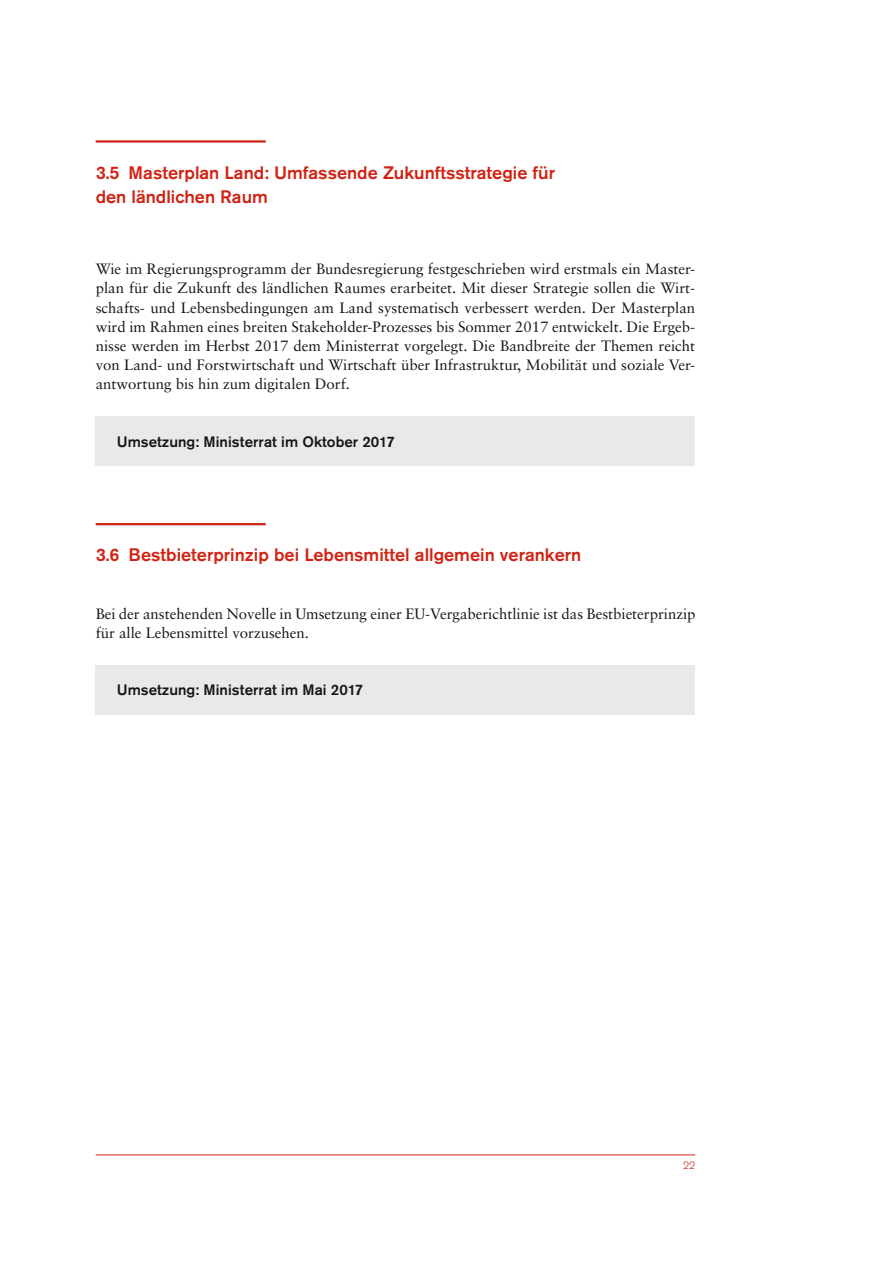
<style>
.page{position:relative;width:893px;height:1263px;background:#fff}
.page>*{position:absolute;margin:0;border:0;box-sizing:border-box;transform-origin:0 0}
.t1{font:500 18px/24px "Akzidenz Grotesk Pro";color:#d12314}
.t2{font:15px/19.2px "Sabon LT Pro";color:#151616;text-align:justify}
.t3{font:500 15px "Akzidenz Grotesk Pro";color:#151616}
.t4{font:300 10.5px "Akzidenz Grotesk Pro";color:#d12314}
</style>
<div class="page">
<hr style="left:96px;top:1154px;width:599px;height:1px;background:#d12314">
<hr style="left:96px;top:140px;width:170px;height:3px;background:#d12314">
<div style="left:96px;top:416px;width:599px;height:50px;background:#e9e9e9"></div>
<hr style="left:96px;top:523px;width:170px;height:2px;background:#d12314">
<div style="left:96px;top:665px;width:599px;height:49px;background:#e9e9e9"></div>
<p class="t1" style="left:96px;top:160px;width:461px">3.5 Masterplan Land: Umfassende Zukunftsstrategie für den ländlichen Raum</p>
<p class="t2" style="left:96px;top:259px;width:601px">Wie im Regierungsprogramm der Bundesregierung festgeschrieben wird erstmals ein Master&shy;plan für die Zukunft des ländlichen Raumes erarbeitet. Mit dieser Strategie sollen die Wirt&shy;schafts- und Lebensbedingungen am Land systematisch verbessert werden. Der Masterplan wird im Rahmen eines breiten Stakeholder-Prozesses bis Sommer 2017 entwickelt. Die Ergeb&shy;nisse werden im Herbst 2017 dem Ministerrat vorgelegt. Die Bandbreite der Themen reicht von Land- und Forstwirtschaft und Wirtschaft über Infrastruktur, Mobilität und soziale Ver&shy;antwortung bis hin zum digitalen Dorf.</p>
<p class="t3" style="left:117px;top:432px;width:279px">Umsetzung: Ministerrat im Oktober 2017</p>
<p class="t1" style="left:96px;top:543px;width:487px">3.6 Bestbieterprinzip bei Lebensmittel allgemein verankern</p>
<p class="t2" style="left:96px;top:603px;width:601px">Bei der anstehenden Novelle in Umsetzung einer EU-Vergaberichtlinie ist das Bestbieterprinzip für alle Lebensmittel vorzusehen.</p>
<p class="t3" style="left:117px;top:680px;width:248px">Umsetzung: Ministerrat im Mai 2017</p>
<p class="t4" style="left:683px;top:1158px;width:14px">22</p>
</div>
